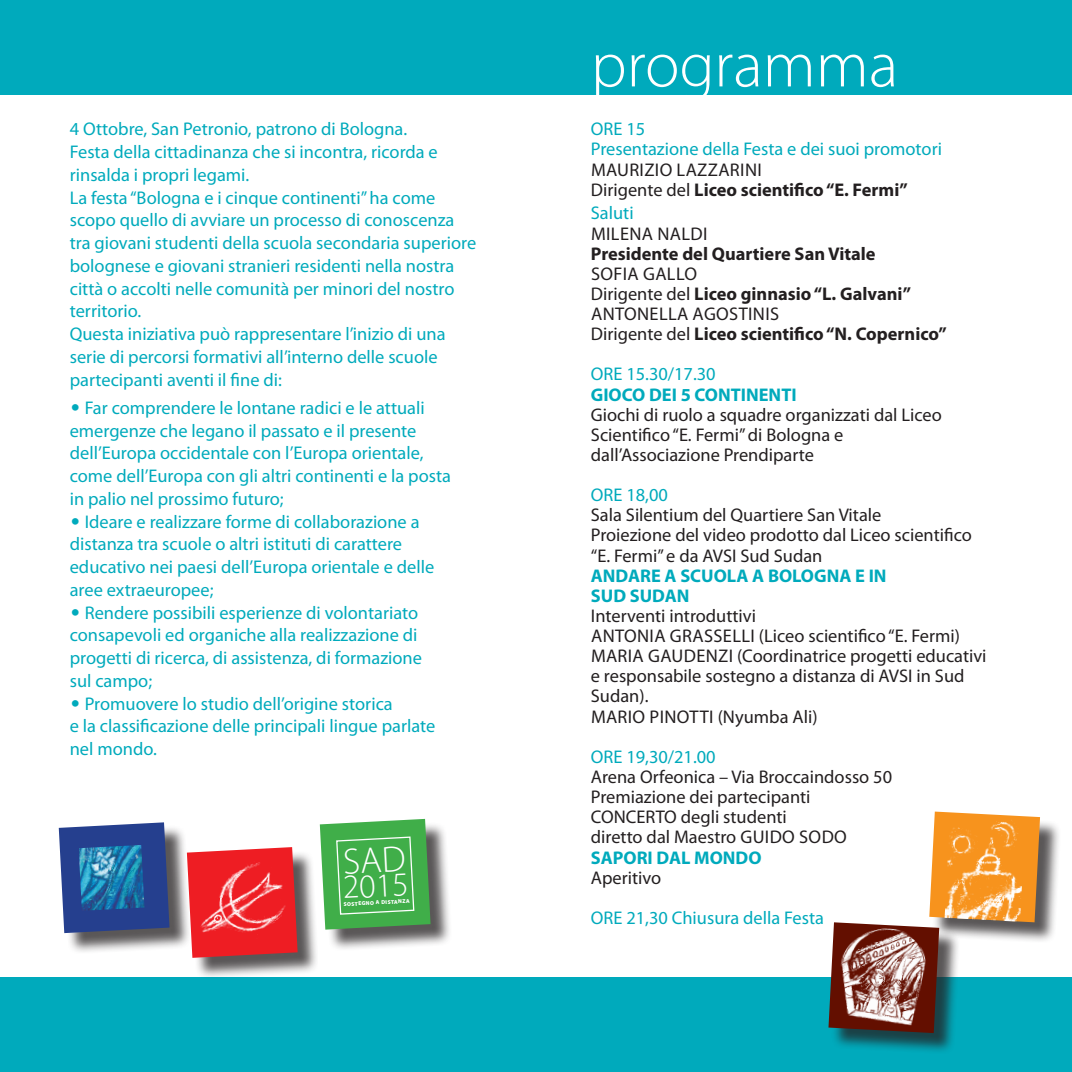
<style>
.page{position:relative;width:1072px;height:1072px;background:#fff}
.page>*{position:absolute;margin:0;border:0;box-sizing:border-box;transform-origin:0 0}
.t1{font:300 64.75px "Myriad Pro";color:#fff}
.t2{font:300 33.6px "Myriad Pro";color:#fff}
.t3{font:18.38px/22.8px "Myriad Pro";color:#00aabc}
.t4{font:18.38px/20.1px "Myriad Pro";color:#231f20}
.t5{font:700 18.38px/20.1px "Myriad Pro";color:#231f20}
.t6{font:700 18.38px/20.1px "Myriad Pro";color:#00aabc}
.t7{font:900 5.6px "Myriad Pro";color:#fff}
.s1{font-family:"Univers";font-weight:300;font-stretch:condensed}
.s2{font-weight:700}
.s3{font-weight:400}
</style>
<div class="page">
<div style="left:0;top:0;width:1071px;height:94px;background:#00aabc"></div>
<div style="left:0;top:977px;width:1071px;height:94px;background:#00aabc"></div>
<div style="left:322px;top:821px;width:129px;height:129px;background:#231f20;opacity:.75"></div>
<div style="left:189px;top:849px;width:129px;height:129px;background:#231f20;opacity:.75"></div>
<svg style="left:189px;top:847px;width:108px;height:110px"></svg>
<img style="left:191px;top:850px;width:106px;height:102px">
<div style="left:61px;top:825px;width:130px;height:129px;background:#231f20;opacity:.75"></div>
<svg style="left:59px;top:822px;width:110px;height:111px;background:#395094"></svg>
<img style="left:79px;top:845px;width:65px;height:65px">
<div style="left:932px;top:814px;width:129px;height:129px;background:#231f20;opacity:.75"></div>
<div style="left:831px;top:925px;width:129px;height:129px;background:#231f20;opacity:.75"></div>
<svg style="left:828px;top:811px;width:212px;height:222px"></svg>
<img style="left:837px;top:922px;width:93px;height:104px">
<svg style="left:320px;top:819px;width:110px;height:110px;background:#50b158"></svg>
<p class="t3" style="left:70px;top:117px;width:408px">4 Ottobre, San Petronio, patrono di Bologna.<br>Festa della cittadinanza che si incontra, ricorda e rinsalda i propri legami.<br>La festa “Bologna e i cinque continenti” ha come scopo quello di avviare un processo di conoscenza tra giovani studenti della scuola secondaria superiore bolognese e giovani stranieri residenti nella nostra città o accolti nelle comunità per minori del nostro territorio.<br>Questa iniziativa può rappresentare l’inizio di una serie di percorsi formativi all’interno delle scuole partecipanti aventi il fine di:</p>
<p class="t3" style="left:70px;top:396px;width:383px"><span class="s1">•</span> Far comprendere le lontane radici e le attuali emergenze che legano il passato e il presente dell’Europa occidentale con l’Europa orientale, come dell’Europa con gli altri continenti e la posta in palio nel prossimo futuro;</p>
<p class="t3" style="left:70px;top:509px;width:366px"><span class="s1">•</span> Ideare e realizzare forme di collaborazione a distanza tra scuole o altri istituti di carattere educativo nei paesi dell’Europa orientale e delle aree extraeuropee;</p>
<p class="t3" style="left:70px;top:600px;width:354px"><span class="s1">•</span> Rendere possibili esperienze di volontariato consapevoli ed organiche alla realizzazione di progetti di ricerca, di assistenza, di formazione sul campo;</p>
<p class="t3" style="left:70px;top:691px;width:367px"><span class="s1">•</span> Promuovere lo studio dell’origine storica<br>e la classificazione delle principali lingue parlate nel mondo.</p>
<h2 class="t2" style="left:342px;top:867px;width:67px;rotate:-3deg">2015</h2>
<p class="t7" style="left:343px;top:900px;width:68px;rotate:-3deg">SOSTEGNO A DISTANZA</p>
<h1 class="t1" style="left:591px;top:26px;width:309px">programma</h1>
<p class="t3" style="left:591px;top:117px;width:12px">ORE</p>
<p class="t3" style="left:591px;top:119px;width:353px;line-height:20.1px;text-indent:35px">15<br>Presentazione della Festa e dei suoi promotori</p>
<p class="t4" style="left:591px;top:159px;width:318px">Maurizio Lazzarini<br>Dirigente del <span class="s2">Liceo scientifico “E. Fermi”</span></p>
<p class="t3" style="left:591px;top:201px;width:44px">Saluti</p>
<p class="t4" style="left:591px;top:223px;width:108px">milena naldi</p>
<p class="t5" style="left:591px;top:243px;width:286px">Presidente del Quartiere San Vitale</p>
<p class="t5" style="left:591px;top:263px;width:357px"><span class="s3">Sofia Gallo<br>Dirigente del</span> Liceo ginnasio “L. Galvani”<br><span class="s3">Antonella Agostinis<br>Dirigente del</span> Liceo scientifico “N. Copernico”</p>
<p class="t3" style="left:591px;top:362px;width:12px">ORE</p>
<p class="t3" style="left:626px;top:362px;width:91px">15.30/17.30</p>
<p class="t6" style="left:591px;top:384px;width:207px">GIOCO DEI 5 CONTINENTI</p>
<p class="t4" style="left:591px;top:404px;width:352px">Giochi di ruolo a squadre organizzati dal Liceo<br>Scientifico “E. Fermi” di Bologna e dall’Associazione Prendiparte</p>
<p class="t3" style="left:591px;top:483px;width:12px">ORE</p>
<p class="t3" style="left:626px;top:483px;width:43px">18,00</p>
<p class="t4" style="left:591px;top:505px;width:382px">Sala Silentium del Quartiere San Vitale<br>Proiezione del video prodotto dal Liceo scientifico “E. Fermi” e da AVSI Sud Sudan</p>
<p class="t6" style="left:591px;top:565px;width:297px">ANDARE A SCUOLA A BOLOGNA E IN<br>SUD SUDAN</p>
<p class="t4" style="left:591px;top:605px;width:397px">Interventi introduttivi<br>Antonia Grass elli (Liceo scientifico “E. Fermi)<br>Maria Gaudenzi (Coordinatrice progetti educativi e responsabile sostegno a distanza di AVSI in Sud Sudan).<br>Mario Pinotti (Nyumba Ali)</p>
<p class="t3" style="left:591px;top:745px;width:12px">ORE</p>
<p class="t3" style="left:626px;top:745px;width:91px">19,30/21.00</p>
<p class="t4" style="left:591px;top:766px;width:303px">Arena Orfeonica – Via Broccaindosso 50<br>Premiazione dei partecipanti<br>CONCERTO</p>
<p class="t4" style="left:591px;top:806px;width:257px;text-indent:90px">degli studenti<br>diretto dal Maestro Guido Sodo</p>
<p class="t6" style="left:591px;top:846px;width:172px">SAPORI DAL MONDO</p>
<p class="t4" style="left:591px;top:867px;width:72px">Aperitivo</p>
<p class="t3" style="left:591px;top:906px;width:12px">ORE</p>
<p class="t3" style="left:626px;top:906px;width:199px">21,30 Chiusura della Festa</p>
</div>
